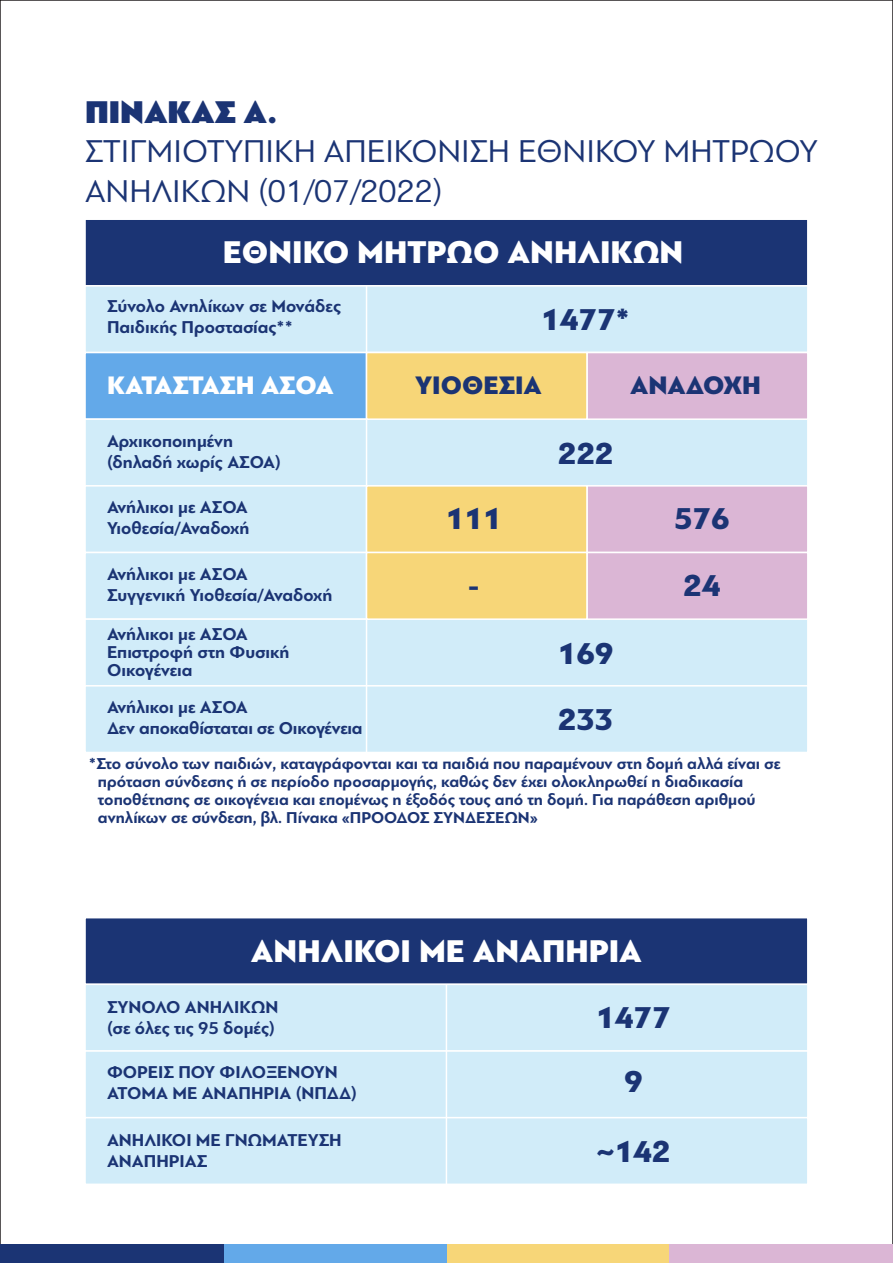
<style>
.page{position:relative;width:893px;height:1263px;background:#fff}
.page>*{position:absolute;margin:0;border:0;box-sizing:border-box;transform-origin:0 0}
.t1{font:33px/39.6px "PF Bague Sans Pro";color:#1b3474}
.t2{font:900 33px "PF Bague Sans Pro";color:#fff}
.t3{font:33px "PF Bague Sans Pro U Black";color:#1b3474}
.t4{font:900 31.65px/64.2px "PF Bague Sans Pro";color:#1b3474;text-align:center}
.t5{font:900 26.55px "PF Bague Sans Pro";color:#1b3474}
.t6{font:900 26.55px "PF Bague Sans Pro";color:#fff}
.t7{font:700 18px/21px "PF Bague Sans Pro";color:#1b3474}
.t8{font:700 16.5px/18px "PF Bague Sans Pro";color:#1b3474}
</style>
<div class="page">
<div style="left:84px;top:917px;width:725px;height:68px;background:#1b3474;border:2px solid #fff"></div>
<div style="left:84px;top:983px;width:725px;height:69px;background:#d1ecf9;border:2px solid #fff"></div>
<div style="left:84px;top:1050px;width:725px;height:68px;background:#d1ecf9;border:2px solid #fff"></div>
<div style="left:84px;top:1117px;width:725px;height:68px;background:#d1ecf9;border:2px solid #fff"></div>
<hr style="left:446px;top:984px;width:1px;height:200px;background:#fff">
<div style="left:84px;top:218px;width:725px;height:69px;background:#1b3474;border:2px solid #fff"></div>
<div style="left:84px;top:285px;width:725px;height:68px;background:#d1ecf9;border:2px solid #fff"></div>
<div style="left:84px;top:352px;width:725px;height:68px;background:#63a9e9;border:2px solid #fff"></div>
<div style="left:84px;top:418px;width:725px;height:69px;background:#d1ecf9;border:2px solid #fff"></div>
<div style="left:84px;top:485px;width:725px;height:68px;background:#d1ecf9;border:2px solid #fff"></div>
<div style="left:84px;top:552px;width:725px;height:68px;background:#d1ecf9;border:2px solid #fff"></div>
<div style="left:84px;top:618px;width:725px;height:68px;background:#d1ecf9;border:2px solid #fff"></div>
<div style="left:84px;top:685px;width:725px;height:68px;background:#d1ecf9;border:2px solid #fff"></div>
<hr style="left:366px;top:286px;width:1px;height:466px;background:#fff">
<div style="left:366px;top:352px;width:222px;height:68px;background:#f7d678;border:2px solid #fff"></div>
<div style="left:586px;top:352px;width:223px;height:68px;background:#dbb6d5;border:2px solid #fff"></div>
<div style="left:366px;top:485px;width:222px;height:68px;background:#f7d678;border:2px solid #fff"></div>
<div style="left:586px;top:485px;width:223px;height:68px;background:#dbb6d5;border:2px solid #fff"></div>
<div style="left:366px;top:552px;width:222px;height:68px;background:#f7d678;border:2px solid #fff"></div>
<div style="left:586px;top:552px;width:223px;height:68px;background:#dbb6d5;border:2px solid #fff"></div>
<div style="left:446px;top:1244px;width:224px;height:19px;background:#f7d678"></div>
<div style="left:223px;top:1244px;width:223px;height:19px;background:#63a9e9"></div>
<div style="left:0;top:1244px;width:223px;height:19px;background:#1b3474"></div>
<div style="left:670px;top:1244px;width:223px;height:19px;background:#dbb6d5"></div>
<h1 class="t3" style="left:85px;top:91px;width:194px">ΠΙΝΑΚΑΣ Α.</h1>
<h1 class="t1" style="left:85px;top:132px;width:734px">ΣΤΙΓΜΙΟΤΥΠΙΚΗ ΑΠΕΙΚΟΝΙΣΗ ΕΘΝΙΚΟΥ ΜΗΤΡΩΟΥ<br>ΑΝΗΛΙΚΩΝ (01/07/2022)</h1>
<h1 class="t2" style="left:223px;top:232px;width:462px">ΕΘΝΙΚΟ ΜΗΤΡΩΟ ΑΝΗΛΙΚΩΝ</h1>
<p class="t7" style="left:107px;top:295px;width:236px">Σύνολο Ανηλίκων σε Μονάδες<br>Παιδικής Προστασίας**</p>
<h2 class="t4" style="left:541px;top:288px;width:90px">1477*</h2>
<h3 class="t6" style="left:107px;top:368px;width:228px">ΚΑΤΑΣΤΑΣΗ ΑΣΟΑ</h3>
<h3 class="t5" style="left:415px;top:368px;width:128px">ΥΙΟΘΕΣΙΑ</h3>
<h3 class="t5" style="left:630px;top:368px;width:132px">ΑΝΑ∆ΟΧΗ</h3>
<p class="t7" style="left:107px;top:431px;width:175px">Αρχικοποιηµένη (δηλαδή χωρίς ΑΣΟΑ)</p>
<p class="t7" style="left:107px;top:497px;width:144px">Ανήλικοι µε ΑΣΟΑ<br>Υιοθεσία/Αναδοχή</p>
<p class="t7" style="left:107px;top:564px;width:227px">Ανήλικοι µε ΑΣΟΑ<br>Συγγενική Υιοθεσία/Αναδοχή</p>
<p class="t7" style="left:107px;top:625px;width:184px;line-height:18px">Ανήλικοι µε ΑΣΟΑ<br>Επιστροφή στη Φυσική<br>Οικογένεια</p>
<p class="t7" style="left:107px;top:696px;width:257px">Ανήλικοι µε ΑΣΟΑ<br>∆εν αποκαθίσταται σε Οικογένεια</p>
<h2 class="t4" style="left:558px;top:422px;width:57px">222</h2>
<h2 class="t4" style="left:446px;top:487px;width:57px">111</h2>
<h2 class="t4" style="left:674px;top:487px;width:57px">576</h2>
<h2 class="t4" style="left:468px;top:554px;width:13px">-</h2>
<h2 class="t4" style="left:683px;top:554px;width:39px">24</h2>
<h2 class="t4" style="left:558px;top:621px;width:57px;line-height:66px;text-align:left">169<br>233</h2>
<p class="t8" style="left:98px;top:755px;width:684px;text-indent:-9px">*Στο σύνολο των παιδιών, καταγράφονται και τα παιδιά που παραµένουν στη δοµή αλλά είναι σε πρόταση σύνδεσης ή σε περίοδο προσαρµογής, καθώς δεν έχει ολοκληρωθεί η διαδικασία τοποθέτησης σε οικογένεια και εποµένως η έξοδός τους από τη δοµή. Για παράθεση αριθµού ανηλίκων σε σύνδεση, βλ. Πίνακα «ΠΡΟΟ∆ΟΣ ΣΥΝ∆ΕΣΕΩΝ»</p>
<h1 class="t2" style="left:251px;top:930px;width:393px">ΑΝΗΛΙΚΟΙ ΜΕ ΑΝΑΠΗΡΙΑ</h1>
<p class="t7" style="left:107px;top:997px;width:173px">ΣΥΝΟΛΟ ΑΝΗΛΙΚΩΝ (σε όλες τις 95 δοµές)</p>
<h2 class="t4" style="left:596px;top:986px;width:76px">1477<br>9</h2>
<p class="t7" style="left:107px;top:1062px;width:251px">ΦΟΡΕΙΣ ΠΟΥ ΦΙΛΟΞΕΝΟΥΝ<br>ΑΤΟΜΑ ΜΕ ΑΝΑΠΗΡΙΑ (ΝΠ∆∆)</p>
<p class="t7" style="left:107px;top:1129px;width:236px">ΑΝΗΛΙΚΟΙ ΜΕ ΓΝΩΜΑΤΕΥΣΗ<br>ΑΝΑΠΗΡΙΑΣ</p>
<h2 class="t4" style="left:596px;top:1120px;width:75px">~142</h2>
</div>
